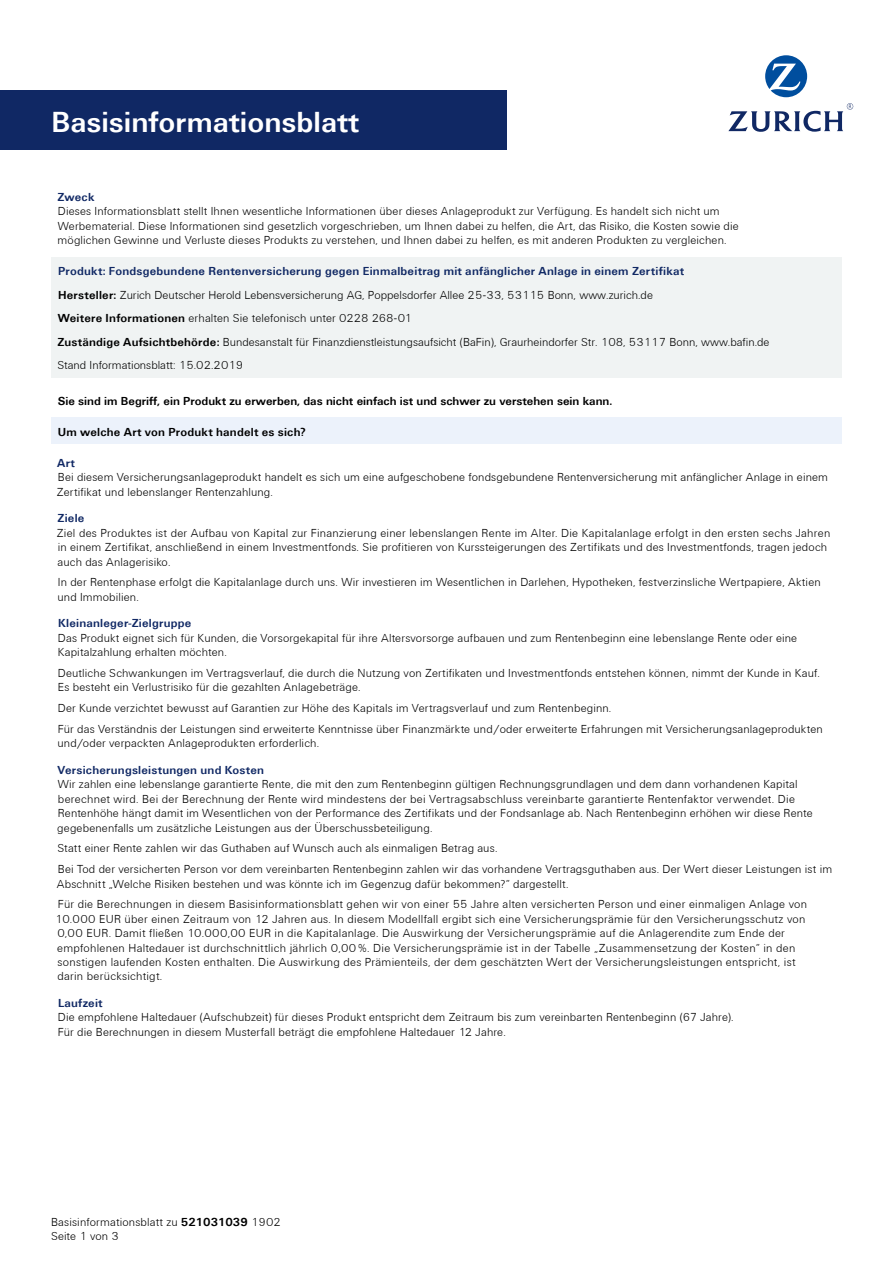
<style>
.page{position:relative;width:893px;height:1263px;background:#fff}
.page>*{position:absolute;margin:0;border:0;box-sizing:border-box;transform-origin:0 0}
.t1{font:30px "U001 T Ligh Bold";color:#fff}
.t2{font:12px/14.4px "U001 T Ligh";letter-spacing:.015em;color:#000}
.t3{font:12px "U001 T Ligh Bold";letter-spacing:.02em;color:#102864}
.t4{font:12px "U001 T Ligh Bold";color:#000}
.t5{font:12px "U001 T Ligh Bold";letter-spacing:.02em;color:#000}
.s1{font-family:"U001 T Ligh Bold"}
.s2{font-family:"U001 T Lig"}
</style>
<div class="page">
<svg style="left:765px;top:55px;width:42px;height:42px"></svg>
<svg style="left:728px;top:103px;width:125px;height:29px"></svg>
<div style="left:0;top:90px;width:506px;height:60px;background:#102864"></div>
<div style="left:51px;top:257px;width:791px;height:120px;background:#f0f3f3"></div>
<div style="left:51px;top:418px;width:791px;height:26px;background:#ecf2fb"></div>
<h1 class="t1" style="left:51px;top:105px;width:309px">Basisinformationsblatt</h1>
<p class="t3" style="left:58px;top:190px;width:38px">Zweck</p>
<p class="t2" style="left:58px;top:204px;width:683px">Dieses Informationsblatt stellt Ihnen wesentliche Informationen über dieses Anlageprodukt zur Verfügung. Es handelt sich nicht um<br>Werbematerial. Diese Informationen sind gesetzlich vorgeschrieben, um Ihnen dabei zu helfen, die Art, das Risiko, die Kosten sowie die möglichen Gewinne und Verluste dieses Produkts zu verstehen, und Ihnen dabei zu helfen, es mit anderen Produkten zu vergleichen.</p>
<p class="t3" style="left:58px;top:265px;width:628px">Produkt: Fondsgebundene Rentenversicherung gegen Einmalbeitrag mit anfänglicher Anlage in einem Zertifikat</p>
<p class="t2" style="left:57px;top:283px;width:714px;line-height:23.4px"><span class="s1">Hersteller:</span> Zurich Deutscher Herold Lebensversicherung AG, Poppelsdorfer Allee 25-33, 53115 Bonn, www.zurich.de<br><span class="s1">Weitere Informationen</span> erhalten Sie telefonisch unter 0228 268-01<br><span class="s1">Zuständige Aufsichtbehörde:</span> Bundesanstalt für Finanzdienstleistungsaufsicht (BaFin), Graurheindorfer Str. 108, 53117 Bonn, www.bafin.de Stand Informationsblatt: <span class="s2">15.02.2019</span></p>
<p class="t4" style="left:58px;top:394px;width:556px">Sie sind im Begriff, ein Produkt zu erwerben, das nicht einfach ist und schwer zu verstehen sein kann.</p>
<p class="t5" style="left:58px;top:425px;width:249px">Um welche Art von Produkt handelt es sich?</p>
<p class="t3" style="left:57px;top:456px;width:19px">Art</p>
<p class="t2" style="left:57px;top:470px;width:773px">Bei diesem Versicherungsanlageprodukt handelt es sich um eine aufgeschobene fondsgebundene Rentenversicherung mit anfänglicher Anlage in einem<br>Zertifikat und lebenslanger Rentenzahlung.</p>
<p class="t3" style="left:58px;top:512px;width:28px">Ziele</p>
<p class="t2" style="left:57px;top:526px;width:775px">Ziel des Produktes ist der Aufbau von Kapital zur Finanzierung einer lebenslangen Rente im Alter. Die Kapitalanlage erfolgt in den ersten sechs Jahren in einem Zertifikat, anschließend in einem Investmentfonds. Sie profitieren von Kurssteigerungen des Zertifikats und des Investmentfonds, tragen jedoch auch das Anlagerisiko.</p>
<p class="t2" style="left:58px;top:575px;width:765px">In der Rentenphase erfolgt die Kapitalanlage durch uns. Wir investieren im Wesentlichen in Darlehen, Hypotheken, festverzinsliche Wertpapiere, Aktien und Immobilien.</p>
<p class="t3" style="left:58px;top:617px;width:135px">Kleinanleger-Zielgruppe</p>
<p class="t2" style="left:58px;top:631px;width:741px">Das Produkt eignet sich für Kunden, die Vorsorgekapital für ihre Altersvorsorge aufbauen und zum Rentenbeginn eine lebenslange Rente oder eine<br>Kapitalzahlung erhalten möchten.</p>
<p class="t2" style="left:58px;top:666px;width:763px">Deutliche Schwankungen im Vertragsverlauf, die durch die Nutzung von Zertifikaten und Investmentfonds entstehen können, nimmt der Kunde in Kauf.<br>Es besteht ein Verlustrisiko für die gezahlten Anlagebeträge.</p>
<p class="t2" style="left:58px;top:698px;width:766px;line-height:20.9px">Der Kunde verzichtet bewusst auf Garantien zur Höhe des Kapitals im Vertragsverlauf und zum Rentenbeginn.<br>Für das Verständnis der Leistungen sind erweiterte Kenntnisse über Finanzmärkte und/oder erweiterte Erfahrungen mit Versicherungsanlageprodukten</p>
<p class="t2" style="left:58px;top:736px;width:263px">und/oder verpackten Anlageprodukten erforderlich.</p>
<p class="t3" style="left:58px;top:763px;width:208px">Versicherungsleistungen und Kosten</p>
<p class="t2" style="left:57px;top:777px;width:757px">Wir zahlen eine lebenslange garantierte Rente, die mit den zum Rentenbeginn gültigen Rechnungsgrundlagen und dem dann vorhandenen Kapital berechnet wird. Bei der Berechnung der Rente wird mindestens der bei Vertragsabschluss vereinbarte garantierte Rentenfaktor verwendet. Die Rentenhöhe hängt damit im Wesentlichen von der Performance des Zertifikats und der Fondsanlage ab. Nach Rentenbeginn erhöhen wir diese Rente gegebenenfalls um zusätzliche Leistungen aus der Überschussbeteiligung.</p>
<p class="t2" style="left:57px;top:838px;width:776px;line-height:20.7px">Statt einer Rente zahlen wir das Guthaben auf Wunsch auch als einmaligen Betrag aus.<br>Bei Tod der versicherten Person vor dem vereinbarten Rentenbeginn zahlen wir das vorhandene Vertragsguthaben aus. Der Wert dieser Leistungen ist im</p>
<p class="t2" style="left:57px;top:873px;width:752px;line-height:20.7px">Abschnitt „Welche Risiken bestehen und was könnte ich im Gegenzug dafür bekommen?“ dargestellt.<br>Für die Berechnungen in diesem Basisinformationsblatt gehen wir von einer 55 Jahre alten versicherten Person und einer einmaligen Anlage von</p>
<p class="t2" style="left:55px;top:912px;width:752px">10.000 EUR über einen Zeitraum von 12 Jahren aus. In diesem Modellfall ergibt sich eine Versicherungsprämie für den Versicherungsschutz von 0,00 EUR. Damit fließen 10.000,00 EUR in die Kapitalanlage. Die Auswirkung der Versicherungsprämie auf die Anlagerendite zum Ende der empfohlenen Haltedauer ist durchschnittlich jährlich 0,00 %. Die Versicherungsprämie ist in der Tabelle „Zusammensetzung der Kosten“ in den sonstigen laufenden Kosten enthalten. Die Auswirkung des Prämienteils, der dem geschätzten Wert der Versicherungsleistungen entspricht, ist darin berücksichtigt.</p>
<p class="t3" style="left:58px;top:996px;width:46px">Laufzeit</p>
<p class="t2" style="left:58px;top:1010px;width:677px">Die empfohlene Haltedauer (Aufschubzeit) für dieses Produkt entspricht dem Zeitraum bis zum vereinbarten Rentenbeginn (67 Jahre).<br>Für die Berechnungen in diesem Musterfall beträgt die empfohlene Haltedauer 12 Jahre.</p>
<p class="t2" style="left:51px;top:1215px;width:231px">Basisinformationsblatt zu <span class="s1">521031039</span> <span class="s2">1902<br></span>Seite 1 von 3</p>
</div>
